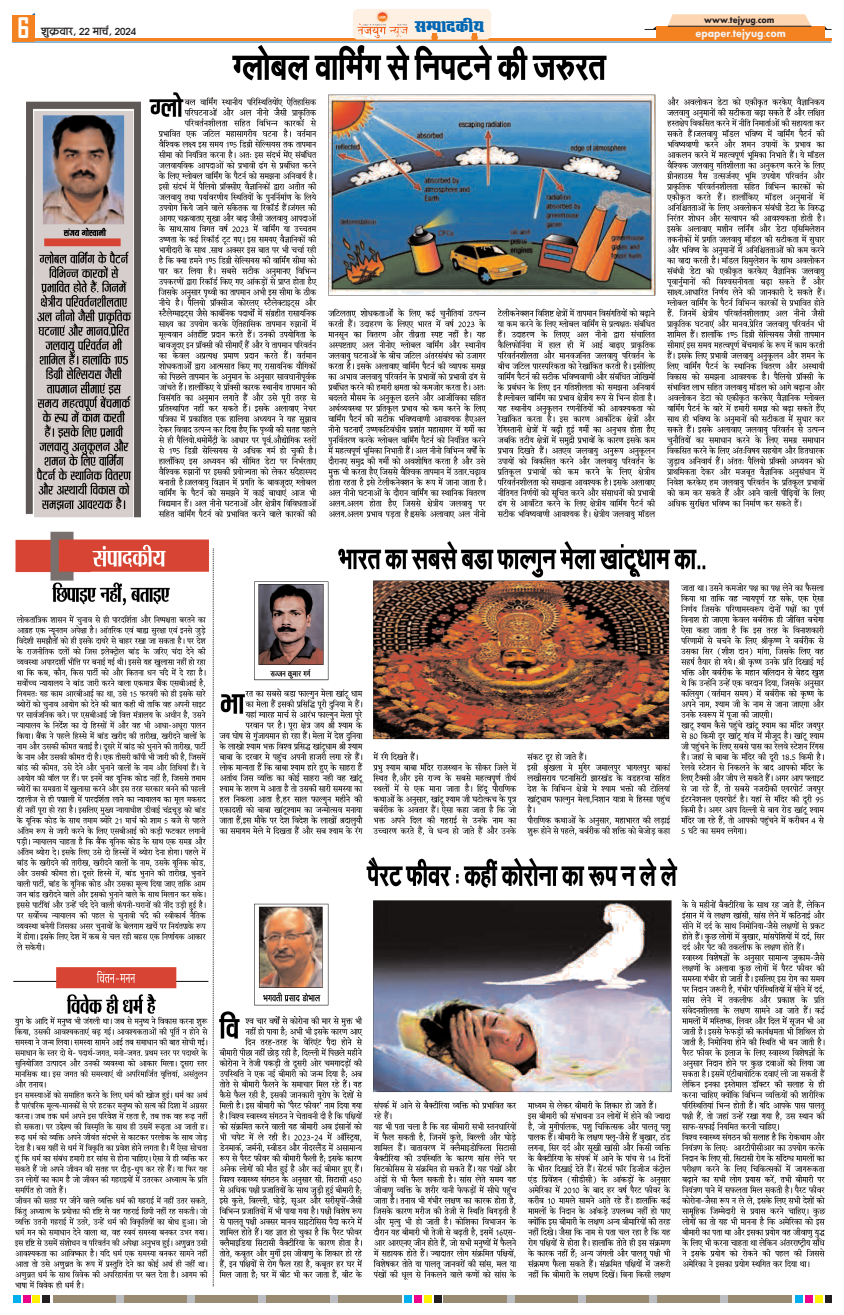
<style>
.page{position:relative;width:844px;height:1315px;background:#fff}
.page>*{position:absolute;margin:0;border:0;box-sizing:border-box;transform-origin:0 0}
.t1{font:700 27.12px "Agency FB";color:#fff;scale:.95 1}
.t2{font:17.15px "Balram";color:#0166b3;scale:.96 1}
.t3{font:700 11.38px "Avanti";color:#231f20}
.t4{font:700 11.38px "Aharoni";color:#f2f3f4;scale:.9 1}
.t5{font:700 9.62px "Aharoni";color:#231f20;scale:.9 1}
</style>
<div class="page">
<hr style="left:12px;top:38px;width:819px;height:3px;background:#f58220">
<hr style="left:12px;top:42px;width:819px;height:1px;background:#206ea6">
<svg style="left:32px;top:13px;width:3px;height:29px"></svg>
<div style="left:12px;top:15px;width:22px;height:27px;background:#f58220"></div>
<div style="left:353px;top:9px;width:138px;height:31px;background:#fef0e2;border-radius:5px"></div>
<img style="left:376px;top:11px;width:13px;height:12px">
<div style="left:471px;top:34px;width:6px;height:7px;background:#f58220;border-radius:50%"></div>
<div style="left:431px;top:34px;width:7px;height:7px;background:#f58220;border-radius:50%"></div>
<div style="left:53px;top:1295px;width:348px;height:7px;background:#988b72"></div>
<div style="left:116px;top:1295px;width:8px;height:7px;background:#bcbdc0"></div>
<div style="left:187px;top:1295px;width:8px;height:7px;background:#bcbdc0"></div>
<div style="left:258px;top:1295px;width:8px;height:7px;background:#bcbdc0"></div>
<div style="left:330px;top:1295px;width:7px;height:7px;background:#bcbdc0"></div>
<div style="left:443px;top:1295px;width:349px;height:7px;background:#988b72"></div>
<div style="left:507px;top:1295px;width:7px;height:7px;background:#bcbdc0"></div>
<div style="left:578px;top:1295px;width:7px;height:7px;background:#bcbdc0"></div>
<div style="left:649px;top:1295px;width:7px;height:7px;background:#bcbdc0"></div>
<div style="left:720px;top:1295px;width:8px;height:7px;background:#bcbdc0"></div>
<div style="left:13px;top:1295px;width:7px;height:7px;background:#00aeef"></div>
<div style="left:23px;top:1295px;width:7px;height:7px;background:#ed028c"></div>
<div style="left:33px;top:1295px;width:7px;height:7px;background:#fff101"></div>
<div style="left:43px;top:1295px;width:7px;height:7px;background:#231f20"></div>
<div style="left:795px;top:1295px;width:7px;height:7px;background:#00aeef"></div>
<div style="left:805px;top:1295px;width:7px;height:7px;background:#ed028c"></div>
<div style="left:815px;top:1295px;width:7px;height:7px;background:#fff101"></div>
<div style="left:824px;top:1295px;width:7px;height:7px;background:#231f20"></div>
<div style="left:404px;top:1295px;width:7px;height:7px;background:#00aeef"></div>
<div style="left:413px;top:1295px;width:8px;height:7px;background:#ed028c"></div>
<div style="left:423px;top:1295px;width:8px;height:7px;background:#fff101"></div>
<div style="left:433px;top:1295px;width:8px;height:7px;background:#231f20"></div>
<hr style="left:644px;top:29px;width:187px;height:1px;background:#231f20">
<div style="left:656px;top:26px;width:168px;height:13px;background:#f58220"></div>
<svg style="left:668px;top:14px;width:143px;height:12px;background:#f7d3b1"></svg>
<hr style="left:667px;top:26px;width:144px;height:1px;background:#231f20">
<img style="left:13px;top:45px;width:813px;height:1244px">
<h1 class="t1" style="left:17px;top:11px;width:14px">6</h1>
<p class="t3" style="left:41px;top:28px;width:96px">‡ÊÈ∑˝§FLÊ⁄U, WW ◊ÊØ¸, WÆWY</p>
<h2 class="t2" style="left:414px;top:16px;width:74px">‚ê¬ÊŒ∑§Ëÿ</h2>
<p class="t5" style="left:704px;top:16px;width:80px">www.tejyug.com</p>
<p class="t4" style="left:695px;top:28px;width:102px">epaper.tejyug.com</p>
</div>
